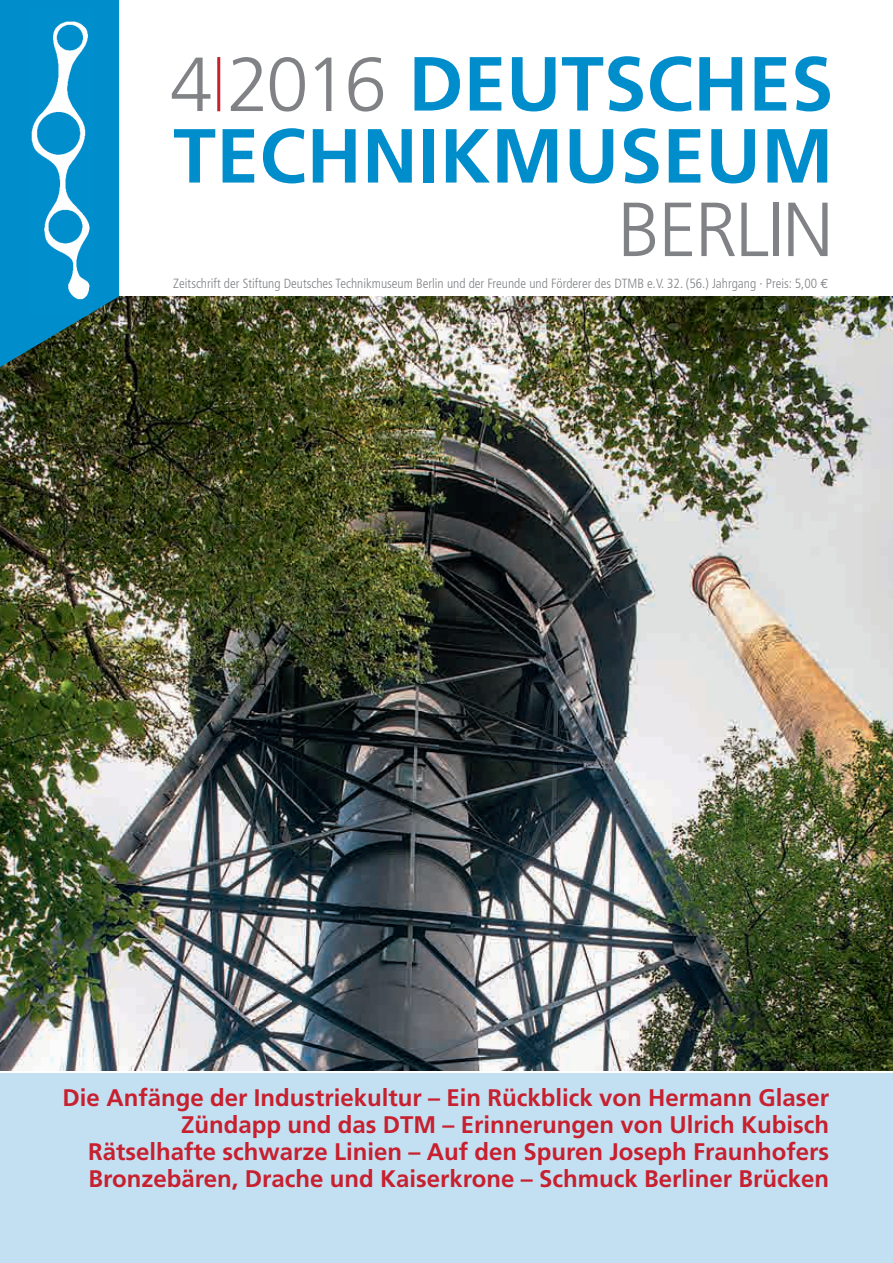
<style>
.page{position:relative;width:893px;height:1263px;background:#fff}
.page>*{position:absolute;margin:0;border:0;box-sizing:border-box;transform-origin:0 0}
.t1{font:700 76.5px "Frutiger";letter-spacing:.005em;color:#008dcb}
.t2{font:300 76.5px "Frutiger";letter-spacing:-.025em;color:#808285}
.t3{font:700 24px "Frutiger";color:#c7202f}
.t4{font:300 condensed 13.35px "Frutiger";color:#808285}
.s1{font-weight:300;color:#808285}
</style>
<div class="page">
<div style="left:0;top:1074px;width:893px;height:189px;background:#c3e0f2"></div>
<img style="left:0;top:296px;width:893px;height:774px">
<svg style="left:0;top:0;width:119px;height:367px"></svg>
<img style="left:29px;top:8px;width:65px;height:309px">
<hr style="left:217px;top:57px;width:3px;height:54px;background:#c7202f">
<p class="t1" style="left:170px;top:39px;width:665px"><span class="s1">4 2016</span> DEUTSCHES</p>
<p class="t1" style="left:173px;top:111px;width:662px">TECHNIKMUSEUM</p>
<p class="t2" style="left:618px;top:186px;width:217px">BERLIN</p>
<p class="t4" style="left:173px;top:276px;width:645px">Zeitschrift der Stiftung Deutsches Technikmuseum Berlin und der Freunde und Förderer des DTMB e.V. 32. (56.) Jahrgang · Preis: 5,00</p>
<p class="t3" style="left:63px;top:1083px;width:768px">Die Anfänge der Industriekultur – Ein Rückblick von Hermann Glaser</p>
<p class="t3" style="left:181px;top:1110px;width:650px">Zündapp und das DTM – Erinnerungen von Ulrich Kubisch</p>
<p class="t3" style="left:88px;top:1137px;width:743px">Rätselhafte schwarze Linien – Auf den Spuren Joseph Fraunhofers</p>
<p class="t3" style="left:89px;top:1164px;width:742px">Bronzebären, Drache und Kaiserkrone – Schmuck Berliner Brücken</p>
</div>
